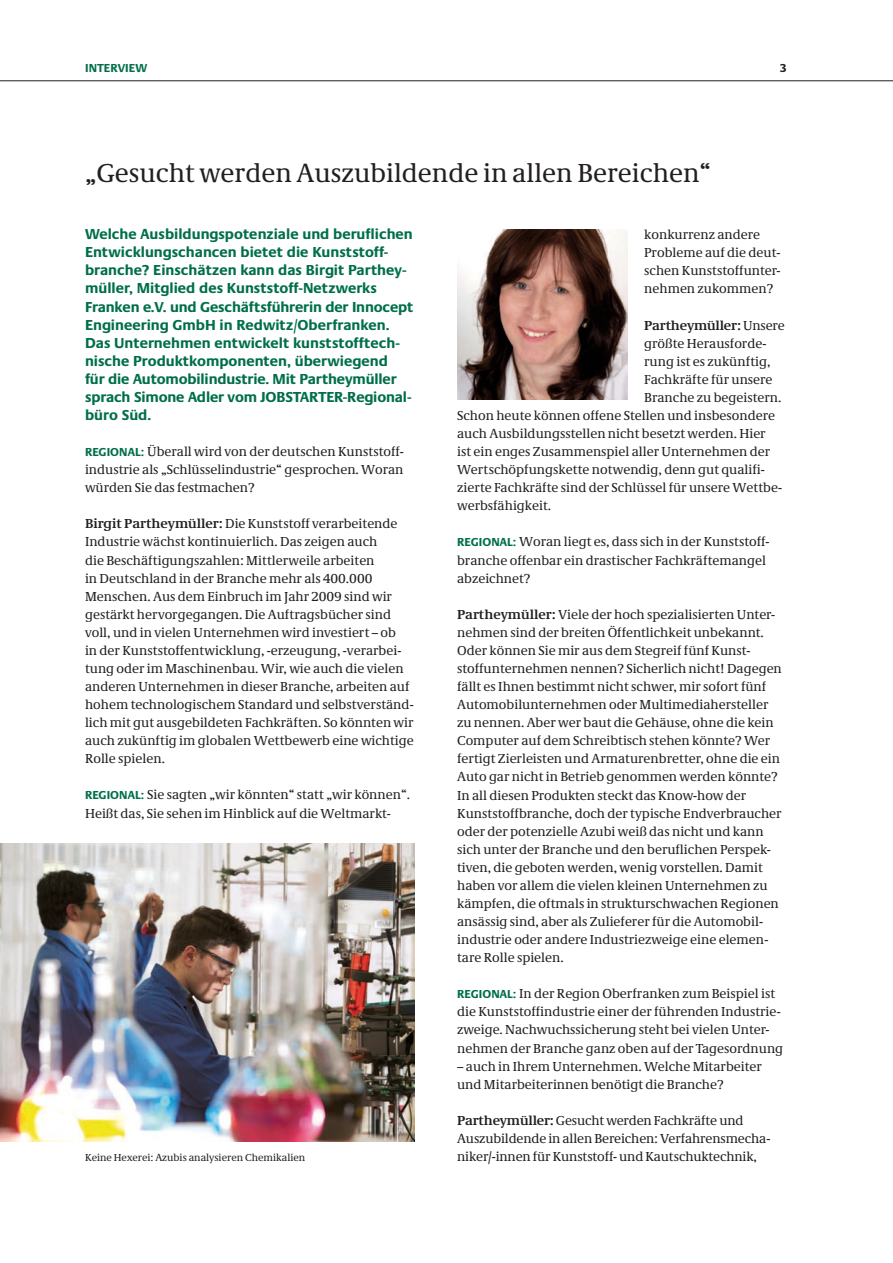
<style>
.page{position:relative;width:893px;height:1263px;background:#fff}
.page>*{position:absolute;margin:0;border:0;box-sizing:border-box;transform-origin:0 0}
.t1{font:27px "Neue Demos";color:#231f20}
.t2{font:700 15px/18px "Neue Praxis";color:#006f49}
.t3{font:13.5px/18.1px "Neue Demos";color:#231f20}
.t4{font:700 13.5px "Neue Demos";letter-spacing:-.01em;color:#231f20}
.t5{font:700 12px "Neue Praxis";letter-spacing:.005em;color:#006f49}
.t6{font:700 12px "Neue Praxis";color:#231f20}
.t7{font:10.5px "Neue Demos";color:#231f20}
.s1{font-weight:700}
.s2{font-weight:400}
</style>
<div class="page">
<hr style="left:0;top:80px;width:893px;height:1px;background:#231f20">
<img style="left:457px;top:230px;width:170px;height:170px">
<img style="left:0;top:843px;width:415px;height:298px">
<p class="t5" style="left:85px;top:60px;width:64px">INTERVIEW</p>
<p class="t6" style="left:780px;top:61px;width:8px">3</p>
<h2 class="t1" style="left:85px;top:156px;width:627px">„Gesucht werden Auszubildende in allen Bereichen“</h2>
<p class="t2" style="left:85px;top:225px;width:330px">Welche Ausbildungspotenziale und beruflichen Entwicklungschancen bietet die kunststoff&shy;branche? Einschätzen kann das Birgit Parthey&shy;müller, Mitglied des kunststoff-Netzwerks Franken e.V. und Geschäftsführerin der Innocept Engineering GmbH in Redwitz/Oberfranken. das unternehmen entwickelt kunststofftech&shy;nische Produktkomponenten, überwiegend<br>für die Automobilindustrie. Mit Partheymüller sprach Simone Adler vom JOBSTARTER-Regional&shy;büro Süd.</p>
<h3 class="t5" style="left:85px;top:445px;width:61px">REGIONAL:</h3>
<p class="t3" style="left:85px;top:442px;width:320px;text-align:justify;text-indent:62px">Überall wird von der deutschen Kunststoff&shy;industrie als „Schlüsselindustrie“ gesprochen. Woran würden Sie das festmachen?</p>
<h4 class="t3" style="left:85px;top:515px;width:314px"><span class="s1">Birgit Partheymüller:</span> Die Kunststoff verarbeitende</h4>
<p class="t3" style="left:85px;top:533px;width:330px">Industrie wächst kontinuierlich. Das zeigen auch<br>die Beschäftigungszahlen: Mittlerweile arbeiten<br>in Deutschland in der Branche mehr als 400.000<br>Menschen. Aus dem Einbruch im Jahr 2009 sind wir gestärkt hervorgegangen. Die Auftragsbücher sind voll, und in vielen Unternehmen wird investiert – ob<br>in der Kunststoffentwicklung, -erzeugung, -verarbei&shy;tung oder im Maschinenbau. Wir, wie auch die vielen anderen Unternehmen in dieser Branche, arbeiten auf hohem technologischem Standard und selbstverständ&shy;lich mit gut ausgebildeten Fachkräften. So könnten wir auch zukünftig im globalen Wettbewerb eine wichtige Rolle spielen.</p>
<p class="t3" style="left:85px;top:786px;width:327px;text-indent:62px">Sie sagten „wir könnten“ statt „wir können“.<br>Heißt das, Sie sehen im Hinblick auf die Weltmarkt-</p>
<h3 class="t5" style="left:85px;top:788px;width:61px">REGIONAL:</h3>
<p class="t7" style="left:85px;top:1151px;width:222px">Keine Hexerei: Azubis analysieren Chemikalien</p>
<p class="t3" style="left:644px;top:225px;width:138px">konkurrenz andere<br>Probleme auf die deut&shy;schen Kunststoffunter&shy;nehmen zukommen?</p>
<h4 class="t4" style="left:644px;top:317px;width:142px">Partheymüller: <span class="s2">Unsere</span></h4>
<p class="t3" style="left:644px;top:334px;width:124px">größte Herausforde-</p>
<p class="t3" style="left:644px;top:352px;width:128px">rung ist es zukünftig,</p>
<p class="t3" style="left:644px;top:370px;width:130px">Fachkräfte für unsere</p>
<p class="t3" style="left:644px;top:388px;width:139px">Branche zu begeistern.</p>
<p class="t3" style="left:457px;top:406px;width:319px">Schon heute können offene Stellen und insbesondere</p>
<p class="t3" style="left:457px;top:424px;width:310px">auch Ausbildungsstellen nicht besetzt werden. Hier</p>
<p class="t3" style="left:457px;top:442px;width:315px">ist ein enges Zusammenspiel aller Unternehmen der</p>
<p class="t3" style="left:457px;top:460px;width:309px">Wertschöpfungskette notwendig, denn gut qualifi-</p>
<p class="t3" style="left:457px;top:478px;width:326px">zierte Fachkräfte sind der Schlüssel für unsere Wettbe-</p>
<p class="t3" style="left:457px;top:497px;width:96px">werbsfähigkeit.</p>
<h3 class="t5" style="left:457px;top:535px;width:61px">REGIONAL:</h3>
<p class="t3" style="left:457px;top:533px;width:314px;text-indent:62px">Woran liegt es, dass sich in der Kunststoff&shy;branche offenbar ein drastischer Fachkräftemangel abzeichnet?</p>
<h4 class="t3" style="left:457px;top:605px;width:319px"><span class="s1">Partheymüller:</span> Viele der hoch spezialisierten Unter-</h4>
<p class="t3" style="left:457px;top:623px;width:326px">nehmen sind der breiten Öffentlichkeit unbekannt.<br>Oder können Sie mir aus dem Stegreif fünf Kunst&shy;stoffunternehmen nennen? Sicherlich nicht! Dagegen fällt es Ihnen bestimmt nicht schwer, mir sofort fünf Automobilunternehmen oder Multimediahersteller zu nennen. Aber wer baut die Gehäuse, ohne die kein Computer auf dem Schreibtisch stehen könnte? Wer fertigt Zierleisten und Armaturenbretter, ohne die ein Auto gar nicht in Betrieb genommen werden könnte?<br>In all diesen Produkten steckt das Know-how der Kunststoffbranche, doch der typische Endverbraucher oder der potenzielle Azubi weiß das nicht und kann sich unter der Branche und den beruflichen Perspek&shy;tiven, die geboten werden, wenig vorstellen. Damit haben vor allem die vielen kleinen Unternehmen zu kämpfen, die oftmals in strukturschwachen Regionen ansässig sind, aber als Zulieferer für die Automobil&shy;industrie oder andere Industriezweige eine elemen&shy;tare Rolle spielen.</p>
<h3 class="t5" style="left:457px;top:987px;width:61px">REGIONAL:</h3>
<p class="t3" style="left:457px;top:984px;width:328px;text-indent:62px">In der Region Oberfranken zum Beispiel ist die Kunststoffindustrie einer der führenden Industrie&shy;zweige. Nachwuchssicherung steht bei vielen Unter&shy;nehmen der Branche ganz oben auf der Tagesordnung</p>
<p class="t3" style="left:457px;top:1057px;width:306px">– auch in Ihrem Unternehmen. Welche Mitarbeiter und Mitarbeiterinnen benötigt die Branche?</p>
<h4 class="t3" style="left:457px;top:1111px;width:288px"><span class="s1">Partheymüller:</span> Gesucht werden Fachkräfte und</h4>
<p class="t3" style="left:457px;top:1129px;width:315px">Auszubildende in allen Bereichen: Verfahrensmecha&shy;niker/-innen für Kunststoff- und Kautschuktechnik,</p>
</div>
